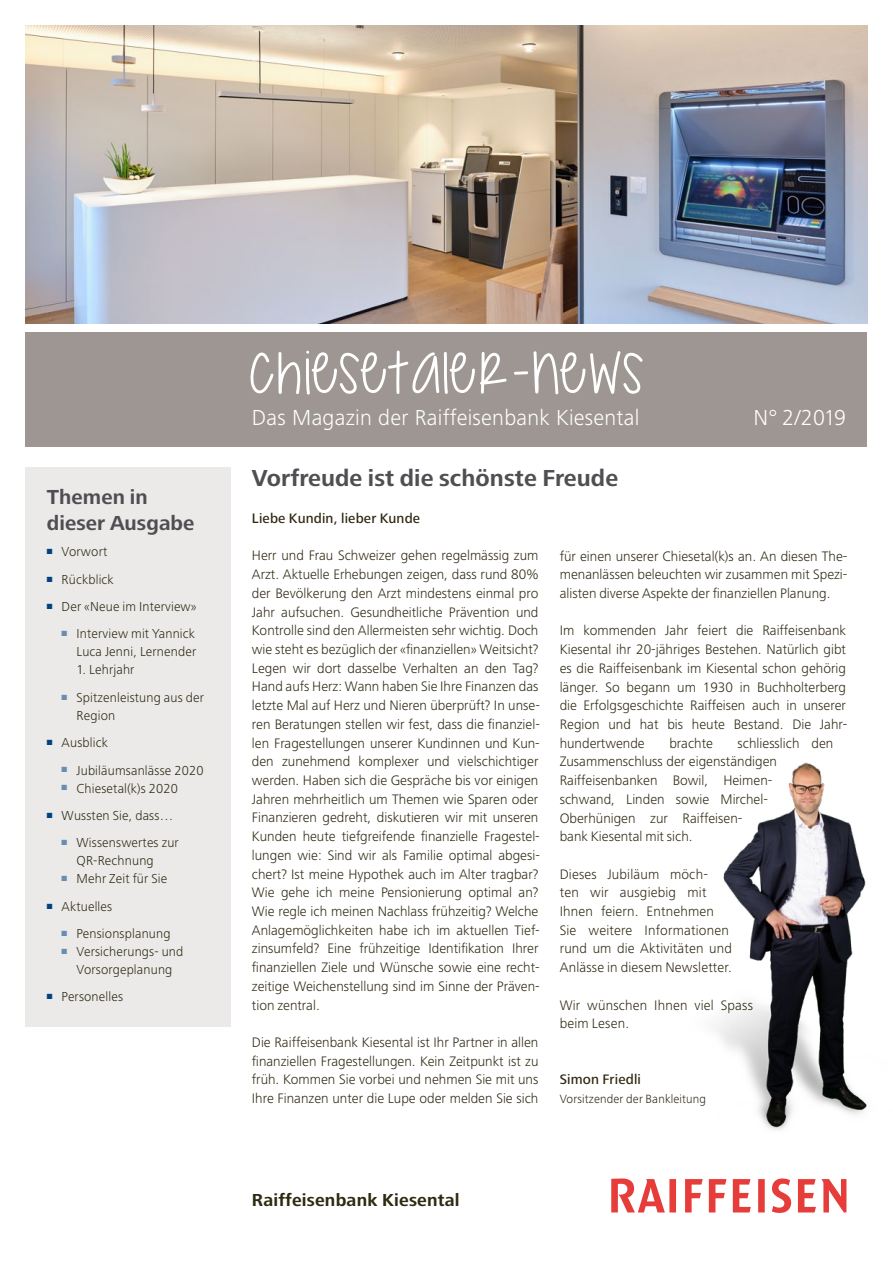
<style>
.page{position:relative;width:893px;height:1263px;background:#fff}
.page>*{position:absolute;margin:0;border:0;box-sizing:border-box;transform-origin:0 0}
.t1{font:81px "Sorry...Were Closed";letter-spacing:.01em;color:#fff}
.t2{font:700 24px "Frutiger Next LT";letter-spacing:.005em;color:#4f4e52}
.t3{font:300 22.5px "Frutiger Next LT";letter-spacing:.01em;color:#fff}
.t4{font:700 21px/25.5px "Frutiger Next LT";letter-spacing:.005em;color:#4f4e52}
.t5{font:700 18px "Frutiger Next LT";letter-spacing:.01em;color:#2f2912}
.t6{font:300 14.25px/18.8px "Frutiger Next LT";color:#2f2912;text-align:justify}
.t7{font:500 14.25px "Frutiger Next LT";letter-spacing:.01em;color:#2f2912}
.t8{font:300 13.5px/18px "Frutiger Next LT";letter-spacing:.01em;color:#2f2912}
.t9{font:300 12.3px "Frutiger Next LT";letter-spacing:.01em;color:#2f2912}
.s1{color:#004380}
.s2{color:#668eb3}
</style>
<div class="page">
<img style="left:26px;top:26px;width:841px;height:297px">
<div style="left:26px;top:332px;width:841px;height:114px;background:#9d9693"></div>
<svg style="left:611px;top:1178px;width:235px;height:35px"></svg>
<div style="left:26px;top:468px;width:205px;height:559px;background:#ebeae9"></div>
<img style="left:716px;top:762px;width:151px;height:368px">
<h3 class="t4" style="left:47px;top:485px;width:149px">Themen in dieser Ausgabe</h3>
<p class="t8" style="left:47px;top:543px;width:62px"><sup>■</sup> Vorwort</p>
<p class="t8" style="left:47px;top:570px;width:68px"><sup>■</sup> Rückblick</p>
<p class="t8" style="left:47px;top:598px;width:151px"><span class="s1">■</span> Der «Neue im Interview»</p>
<p class="t8" style="left:62px;top:625px;width:136px;text-align:right"><sup>■</sup> Interview mit Yannick<br>Luca Jenni, Lernender</p>
<p class="t8" style="left:77px;top:661px;width:59px">1. Lehrjahr</p>
<p class="t8" style="left:77px;top:688px;width:129px;text-indent:-15px"><sup>■</sup> Spitzenleistung aus der<br>Region</p>
<p class="t8" style="left:47px;top:734px;width:63px"><sup>■</sup> Ausblick</p>
<p class="t8" style="left:62px;top:761px;width:143px"><sup>■</sup> Jubiläumsanlässe 2020</p>
<p class="t8" style="left:62px;top:779px;width:118px"><sup>■</sup> Chiesetal(k)s 2020</p>
<p class="t8" style="left:47px;top:806px;width:128px"><sup>■</sup> Wussten Sie, dass…</p>
<p class="t8" style="left:77px;top:834px;width:104px;text-indent:-15px"><span class="s2">■</span> Wissenswertes zur<br>QR-Rechnung</p>
<p class="t8" style="left:62px;top:870px;width:107px"><sup>■</sup> Mehr Zeit für Sie</p>
<p class="t8" style="left:47px;top:897px;width:67px"><span class="s1">■</span> Aktuelles</p>
<p class="t8" style="left:62px;top:924px;width:110px"><sup>■</sup> Pensionsplanung</p>
<p class="t8" style="left:62px;top:942px;width:123px;text-align:center"><sup>■</sup> Versicherungs- und<br>Vorsorgeplanung</p>
<p class="t8" style="left:47px;top:988px;width:78px"><span class="s1">■</span> Personelles</p>
<h1 class="t1" style="left:249px;top:339px;width:397px">Chiesetaler-News</h1>
<h3 class="t3" style="left:252px;top:405px;width:389px">Das Magazin der Raiffeisenbank Kiesental</h3>
<h3 class="t3" style="left:754px;top:405px;width:94px">N° 2/2019</h3>
<h2 class="t2" style="left:252px;top:464px;width:368px">Vorfreude ist die schönste Freude</h2>
<p class="t7" style="left:252px;top:510px;width:170px">Liebe Kundin, lieber Kunde</p>
<p class="t6" style="left:252px;top:546px;width:289px">Herr und Frau Schweizer gehen regelmässig zum Arzt. Aktuelle Erhebungen zeigen, dass rund 80% der Bevölkerung den Arzt mindestens einmal pro Jahr aufsuchen. Gesundheitliche Prävention und Kontrolle sind den Allermeisten sehr wichtig. Doch wie steht es bezüglich der «finanziellen» Weitsicht?<br>Legen wir dort dasselbe Verhalten an den Tag?<br>Hand aufs Herz: Wann haben Sie Ihre Finanzen das letzte Mal auf Herz und Nieren überprüft? In unse&shy;ren Beratungen stellen wir fest, dass die finanziel&shy;len Fragestellungen unserer Kundinnen und Kun&shy;den zunehmend komplexer und vielschichtiger werden. Haben sich die Gespräche bis vor einigen Jahren mehrheitlich um Themen wie Sparen oder Finanzieren gedreht, diskutieren wir mit unseren Kunden heute tiefgreifende finanzielle Fragestel&shy;lungen wie: Sind wir als Familie optimal abgesi&shy;chert? Ist meine Hypothek auch im Alter tragbar?<br>Wie gehe ich meine Pensionierung optimal an?<br>Wie regle ich meinen Nachlass frühzeitig? Welche Anlagemöglichkeiten habe ich im aktuellen Tief&shy;zinsumfeld? Eine frühzeitige Identifikation Ihrer finanziellen Ziele und Wünsche sowie eine recht&shy;zeitige Weichenstellung sind im Sinne der Präven&shy;tion zentral.</p>
<p class="t6" style="left:252px;top:1033px;width:288px">Die Raiffeisenbank Kiesental ist Ihr Partner in allen finanziellen Fragestellungen. Kein Zeitpunkt ist zu früh. Kommen Sie vorbei und nehmen Sie mit uns Ihre Finanzen unter die Lupe oder melden Sie sich</p>
<p class="t6" style="left:560px;top:546px;width:289px">für einen unserer Chiesetal(k)s an. An diesen The&shy;menanlässen beleuchten wir zusammen mit Spezi&shy;alisten diverse Aspekte der finanziellen Planung.</p>
<p class="t6" style="left:560px;top:621px;width:288px">Im kommenden Jahr feiert die Raiffeisenbank Kiesental ihr 20-jähriges Bestehen. Natürlich gibt es die Raiffeisenbank im Kiesental schon gehörig länger. So begann um 1930 in Buchholterberg die Erfolgsgeschichte Raiffeisen auch in unserer Region und hat bis heute Bestand. Die Jahr&shy;hundertwende</p>
<p class="t6" style="left:560px;top:734px;width:275px;text-align:left;text-indent:178px">schliesslich den<br>Zusammenschluss der eigenständigen<br>Raiffeisenbanken Bowil, Heimen-<br>schwand, Linden sowie Mirchel-<br>Oberhünigen zur Raiffeisen-<br>bank Kiesental mit sich.</p>
<p class="t6" style="left:560px;top:864px;width:174px;text-align:left">Dieses Jubiläum möch-<br>ten wir ausgiebig mit<br>Ihnen feiern. Entnehmen<br>Sie weitere Informationen rund um die Aktivitäten und<br>Anlässe in diesem Newsletter.</p>
<p class="t6" style="left:560px;top:995px;width:195px">Wir wünschen Ihnen viel Spass beim Lesen.</p>
<p class="t6" style="left:669px;top:734px;width:45px">brachte</p>
<p class="t7" style="left:560px;top:1072px;width:83px">Simon Friedli</p>
<p class="t9" style="left:560px;top:1092px;width:148px">Vorsitzender der Bankleitung</p>
<p class="t5" style="left:252px;top:1190px;width:209px">Raiffeisenbank Kiesental</p>
</div>
